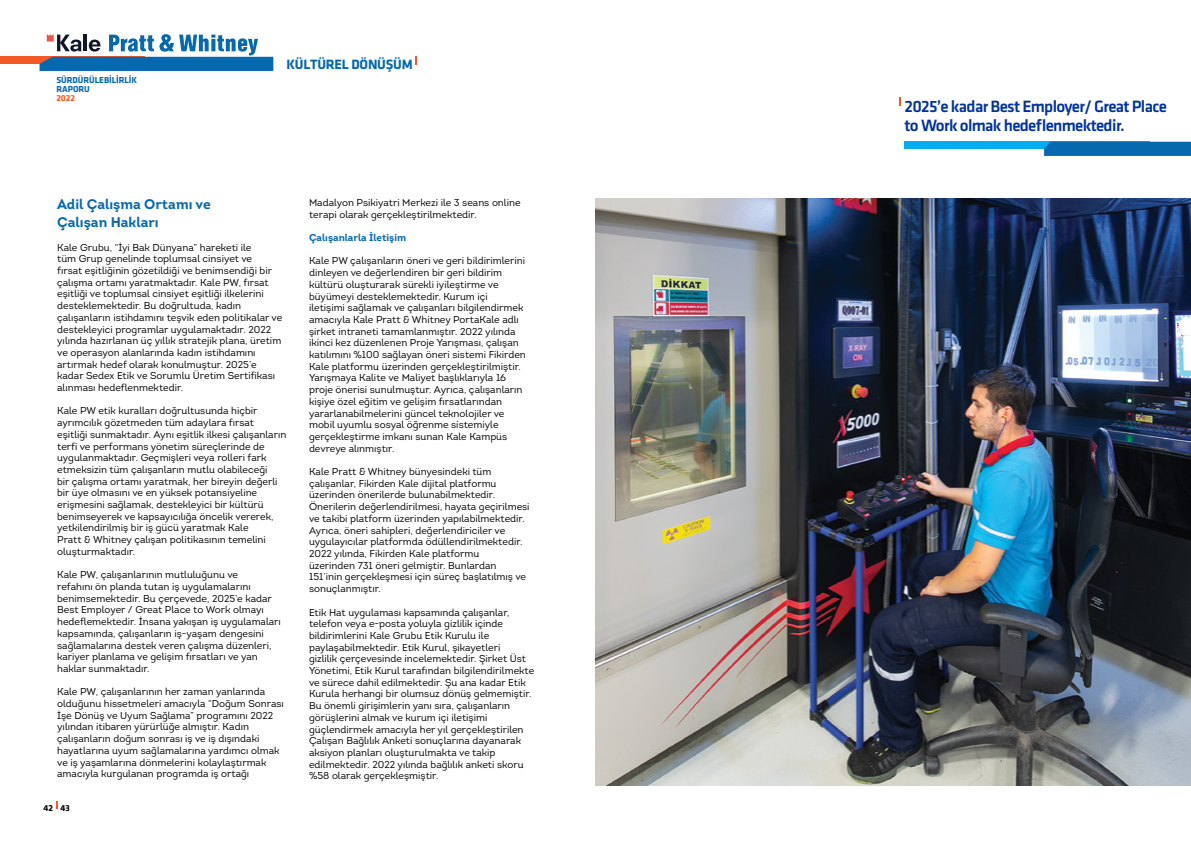
<style>
.page{position:relative;width:1191px;height:842px;background:#fff}
.page>*{position:absolute;margin:0;border:0;box-sizing:border-box;transform-origin:0 0}
.t1{font:500 17px/18.4px "Klavika";letter-spacing:-.04em;color:#0033a1}
.t2{font:700 14px/18px "Intro";color:#0669b0}
.t3{font:700 14px "Klavika";letter-spacing:-.015em;color:#0669b0}
.t4{font:10px/11.7px "Intro";color:#000}
.t5{font:700 10px "Intro";color:#0669b0}
.t6{font:700 9px/9px "Klavika";letter-spacing:-.005em;color:#0669b0}
.t7{font:700 9px "Klavika";color:#000}
.t8{font:700 9px "Klavika";color:#f25924}
</style>
<div class="page">
<img style="left:595px;top:198px;width:596px;height:587px">
<svg style="left:415px;top:56px;width:2px;height:9px"></svg>
<div style="left:904px;top:142px;width:246px;height:7px;background:#00aeef"></div>
<svg style="left:1044px;top:142px;width:147px;height:14px;background:#076ab1"></svg>
<svg style="left:899px;top:98px;width:2px;height:8px"></svg>
<div style="left:0;top:57px;width:145px;height:7px;background:#f25924"></div>
<svg style="left:40px;top:34px;width:233px;height:37px"></svg>
<p class="t6" style="left:56px;top:75px;width:82px">SÜRDÜRÜLEBİLİRLİK<br>RAPORU</p>
<p class="t8" style="left:56px;top:93px;width:20px">2022</p>
<h2 class="t3" style="left:286px;top:56px;width:128px">KÜLTÜREL DÖNÜŞÜM</h2>
<h2 class="t2" style="left:57px;top:195px;width:155px">Adil Çalışma Ortamı ve<br>Çalışan Hakları</h2>
<p class="t4" style="left:57px;top:241px;width:227px">Kale Grubu, “İyi Bak Dünyana” hareketi ile<br>tüm Grup genelinde toplumsal cinsiyet ve<br>fırsat eşitliğinin gözetildiği ve benimsendiği bir çalışma ortamı yaratmaktadır. Kale PW, fırsat eşitliği ve toplumsal cinsiyet eşitliği ilkelerini desteklemektedir. Bu doğrultuda, kadın çalışanların istihdamını teşvik eden politikalar ve destekleyici programlar uygulamaktadır. 2022 yılında hazırlanan üç yıllık stratejik plana, üretim ve operasyon alanlarında kadın istihdamını artırmak hedef olarak konulmuştur. 2025’e kadar Sedex Etik ve Sorumlu Üretim Sertifikası alınması hedeflenmektedir.</p>
<p class="t4" style="left:57px;top:405px;width:231px">Kale PW etik kuralları doğrultusunda hiçbir ayrımcılık gözetmeden tüm adaylara fırsat eşitliği sunmaktadır. Aynı eşitlik ilkesi çalışanların terfi ve performans yönetim süreçlerinde de uygulanmaktadır. Geçmişleri veya rolleri fark etmeksizin tüm çalışanların mutlu olabileceği<br>bir çalışma ortamı yaratmak, her bireyin değerli bir üye olmasını ve en yüksek potansiyeline erişmesini sağlamak, destekleyici bir kültürü benimseyerek ve kapsayıcılığa öncelik vererek, yetkilendirilmiş bir iş gücü yaratmak Kale<br>Pratt &amp; Whitney çalışan politikasının temelini oluşturmaktadır.</p>
<p class="t4" style="left:57px;top:569px;width:225px">Kale PW, çalışanlarının mutluluğunu ve<br>refahını ön planda tutan iş uygulamalarını benimsemektedir. Bu çerçevede, 2025’e kadar Best Employer / Great Place to Work olmayı hedeflemektedir. İnsana yakışan iş uygulamaları kapsamında, çalışanların iş-yaşam dengesini sağlamalarına destek veren çalışma düzenleri, kariyer planlama ve gelişim fırsatları ve yan haklar sunmaktadır.</p>
<p class="t4" style="left:57px;top:686px;width:228px">Kale PW, çalışanlarının her zaman yanlarında olduğunu hissetmeleri amacıyla “Doğum Sonrası İşe Dönüş ve Uyum Sağlama” programını 2022 yılından itibaren yürürlüğe almıştır. Kadın çalışanların doğum sonrası iş ve iş dışındaki hayatlarına uyum sağlamalarına yardımcı olmak ve iş yaşamlarına dönmelerini kolaylaştırmak amacıyla kurgulanan programda iş ortağı</p>
<p class="t7" style="left:43px;top:803px;width:28px">42 43</p>
<p class="t4" style="left:309px;top:197px;width:213px">Madalyon Psikiyatri Merkezi ile 3 seans online terapi olarak gerçekleştirilmektedir.</p>
<p class="t5" style="left:309px;top:231px;width:99px">Çalışanlarla İletişim</p>
<p class="t4" style="left:309px;top:255px;width:218px">Kale PW çalışanların öneri ve geri bildirimlerini dinleyen ve değerlendiren bir geri bildirim kültürü oluşturarak sürekli iyileştirme ve büyümeyi desteklemektedir. Kurum içi iletişimi sağlamak ve çalışanları bilgilendirmek amacıyla Kale Pratt &amp; Whitney PortaKale adlı şirket intraneti tamamlanmıştır. 2022 yılında ikinci kez düzenlenen Proje Yarışması, çalışan katılımını %100 sağlayan öneri sistemi Fikirden Kale platformu üzerinden gerçekleştirilmiştir.<br>Yarışmaya Kalite ve Maliyet başlıklarıyla 16 proje önerisi sunulmuştur. Ayrıca, çalışanların kişiye özel eğitim ve gelişim fırsatlarından yararlanabilmelerini güncel teknolojiler ve mobil uyumlu sosyal öğrenme sistemiyle gerçekleştirme imkanı sunan Kale Kampüs devreye alınmıştır.</p>
<p class="t4" style="left:309px;top:466px;width:222px">Kale Pratt &amp; Whitney bünyesindeki tüm çalışanlar, Fikirden Kale dijital platformu üzerinden önerilerde bulunabilmektedir.<br>Önerilerin değerlendirilmesi, hayata geçirilmesi ve takibi platform üzerinden yapılabilmektedir.<br>Ayrıca, öneri sahipleri, değerlendiriciler ve uygulayıcılar platformda ödüllendirilmektedir.<br>2022 yılında, Fikirden Kale platformu<br>üzerinden 731 öneri gelmiştir. Bunlardan 151’inin gerçekleşmesi için süreç başlatılmış ve sonuçlanmıştır.</p>
<p class="t4" style="left:309px;top:606px;width:227px">Etik Hat uygulaması kapsamında çalışanlar, telefon veya e-posta yoluyla gizlilik içinde bildirimlerini Kale Grubu Etik Kurulu ile paylaşabilmektedir. Etik Kurul, şikayetleri<br>gizlilik çerçevesinde incelemektedir. Şirket Üst Yönetimi, Etik Kurul tarafından bilgilendirilmekte ve sürece dahil edilmektedir. Şu ana kadar Etik Kurula herhangi bir olumsuz dönüş gelmemiştir.<br>Bu önemli girişimlerin yanı sıra, çalışanların görüşlerini almak ve kurum içi iletişimi güçlendirmek amacıyla her yıl gerçekleştirilen Çalışan Bağlılık Anketi sonuçlarına dayanarak aksiyon planları oluşturulmakta ve takip edilmektedir. 2022 yılında bağlılık anketi skoru %58 olarak gerçekleşmiştir.</p>
<h1 class="t1" style="left:904px;top:97px;width:264px">2025’e kadar Best Employer/ Great Place to Work olmak hedeflenmektedir.</h1>
</div>
